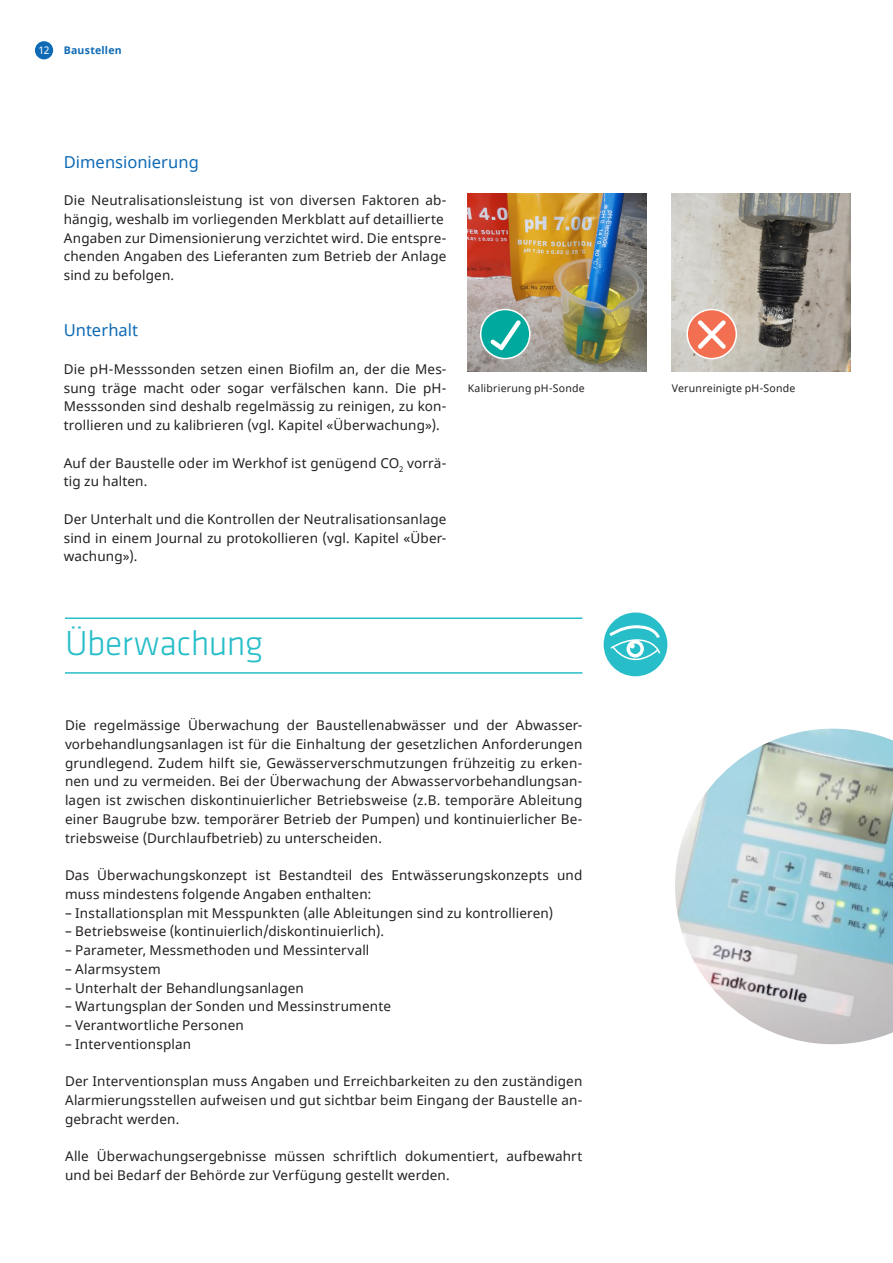
<style>
.page{position:relative;width:893px;height:1263px;background:#fff}
.page>*{position:absolute;margin:0;border:0;box-sizing:border-box;transform-origin:0 0}
.Seitentitel_01_Cyan{font:300 36px "Klavika Basic";letter-spacing:-.015em;color:#28bec9}
.Lauftext_04{font:16.5px "Noto Sans";color:#0e6ab5}
.Lauftext_04-2{font:13.5px/18.8px "Noto Sans";letter-spacing:.015em;color:#231f20;text-align:justify}
.Legende_linksbündig{font:10.5px "Noto Sans";letter-spacing:.025em;color:#231f20}
.t1{font:700 10.5px "Noto Sans";letter-spacing:.025em;color:#0e6ab5}
.t2{font:10.5px "Noto Sans";color:#fff}
</style>
<div class="page">
<div style="left:35px;top:41px;width:18px;height:18px;background:#0e6ab5;border-radius:50%"></div>
<svg style="left:675px;top:728px;width:218px;height:317px"></svg>
<img style="left:468px;top:193px;width:178px;height:179px">
<svg style="left:480px;top:309px;width:51px;height:50px;background:#50b6ae"></svg>
<img style="left:672px;top:193px;width:178px;height:179px">
<svg style="left:686px;top:309px;width:51px;height:50px"></svg>
<hr style="left:65px;top:617px;width:517px;height:2px;background:#28bec9">
<hr style="left:65px;top:672px;width:517px;height:2px;background:#28bec9">
<div style="left:604px;top:612px;width:63px;height:64px;background:#28bec9;border-radius:50%"></div>
<svg style="left:607px;top:623px;width:54px;height:50px"></svg>
<p class="t2" style="left:38px;top:43px;width:13px">12</p>
<p class="t1" style="left:64px;top:43px;width:59px">Baustellen</p>
<p class="Lauftext_04" style="left:64px;top:150px;width:137px">Dimensionierung</p>
<p class="Lauftext_04-2" style="left:64px;top:191px;width:384px">Die Neutralisationsleistung ist von diversen Faktoren ab&shy;hängig, weshalb im vorliegenden Merkblatt auf detaillierte</p>
<p class="Lauftext_04-2" style="left:64px;top:229px;width:384px">Angaben zur Dimensionierung verzichtet wird. Die entspre&shy;chenden Angaben des Lieferanten zum Betrieb der Anlage sind zu befolgen.</p>
<p class="Lauftext_04" style="left:64px;top:319px;width:76px">Unterhalt</p>
<p class="Lauftext_04-2" style="left:64px;top:360px;width:384px">Die pH-Messsonden setzen einen Biofilm an, der die Mes&shy;sung träge macht oder sogar verfälschen kann. Die pH-Messsonden sind deshalb regelmässig zu reinigen, zu kon&shy;trollieren und zu kalibrieren (vgl. Kapitel «Überwachung»).</p>
<p class="Lauftext_04-2" style="left:64px;top:454px;width:384px">Auf der Baustelle oder im Werkhof ist genügend CO<sub>2</sub> vorrä&shy;tig zu halten.</p>
<p class="Lauftext_04-2" style="left:64px;top:510px;width:384px">Der Unterhalt und die Kontrollen der Neutralisationsanlage sind in einem Journal zu protokollieren (vgl. Kapitel «Über&shy;wachung»).</p>
<p class="Legende_linksbündig" style="left:468px;top:381px;width:119px">Kalibrierung pH-Sonde</p>
<p class="Legende_linksbündig" style="left:672px;top:381px;width:125px">Verunreinigte pH-Sonde</p>
<p class="Seitentitel_01_Cyan" style="left:65px;top:621px;width:200px">Überwachung</p>
<p class="Lauftext_04-2" style="left:65px;top:716px;width:519px">Die regelmässige Überwachung der Baustellenabwässer und der Abwasser&shy;vorbehandlungsanlagen ist für die Einhaltung der gesetzlichen Anforderungen grundlegend. Zudem hilft sie, Gewässerverschmutzungen frühzeitig zu erken&shy;nen und zu vermeiden. Bei der Überwachung der Abwasservorbehandlungsan&shy;lagen ist zwischen diskontinuierlicher Betriebsweise (z.B. temporäre Ableitung einer Baugrube bzw. temporärer Betrieb der Pumpen) und kontinuierlicher Be&shy;triebsweise (Durchlaufbetrieb) zu unterscheiden.</p>
<p class="Lauftext_04-2" style="left:65px;top:866px;width:519px">Das Überwachungskonzept ist Bestandteil des Entwässerungskonzepts und muss mindestens folgende Angaben enthalten:</p>
<p class="Lauftext_04-2" style="left:65px;top:904px;width:490px">– Installationsplan mit Messpunkten (alle Ableitungen sind zu kontrollieren)</p>
<p class="Lauftext_04-2" style="left:65px;top:923px;width:321px">– Betriebsweise (kontinuierlich/diskontinuierlich).</p>
<p class="Lauftext_04-2" style="left:65px;top:941px;width:306px">– Parameter, Messmethoden und Messintervall</p>
<p class="Lauftext_04-2" style="left:65px;top:960px;width:97px">– Alarmsystem</p>
<p class="Lauftext_04-2" style="left:65px;top:979px;width:240px">– Unterhalt der Behandlungsanlagen</p>
<p class="Lauftext_04-2" style="left:65px;top:998px;width:327px">– Wartungsplan der Sonden und Messinstrumente</p>
<p class="Lauftext_04-2" style="left:65px;top:1016px;width:180px">– Verantwortliche Personen</p>
<p class="Lauftext_04-2" style="left:65px;top:1035px;width:128px">– Interventionsplan</p>
<p class="Lauftext_04-2" style="left:65px;top:1073px;width:519px">Der Interventionsplan muss Angaben und Erreichbarkeiten zu den zuständigen Alarmierungsstellen aufweisen und gut sichtbar beim Eingang der Baustelle an&shy;gebracht werden.</p>
<p class="Lauftext_04-2" style="left:65px;top:1148px;width:519px">Alle Überwachungsergebnisse müssen schriftlich dokumentiert, aufbewahrt und bei Bedarf der Behörde zur Verfügung gestellt werden.</p>
</div>
